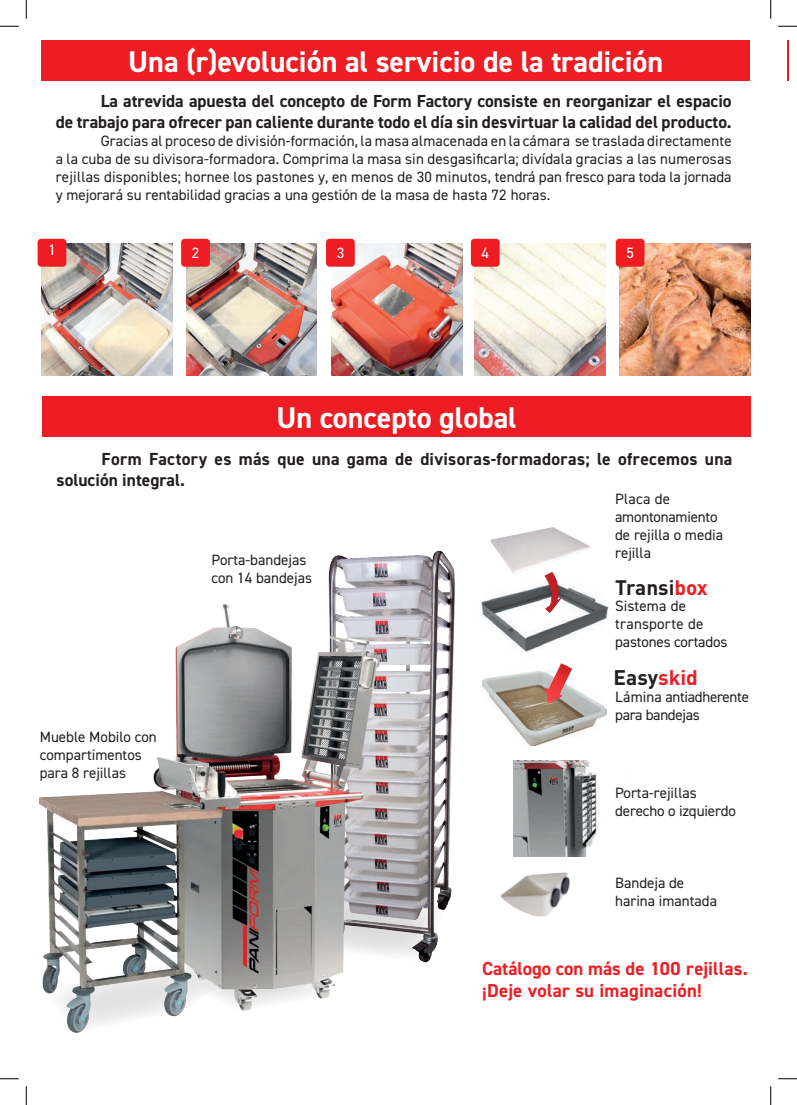
<style>
.page{position:relative;width:797px;height:1105px;background:#fff}
.page>*{position:absolute;margin:0;border:0;box-sizing:border-box;transform-origin:0 0}
.t1{font:700 30px "DIN2014";color:#fff}
.t2{font:700 20.88px "DIN";color:#231f20}
.t3{font:700 20.75px "DIN";color:#231f20}
.t4{font:700 18.75px/22.5px "DIN2014";letter-spacing:.01em;color:#ee1d23}
.t5{font:700 17.5px/21px "DIN2014";color:#231f20;text-align:right}
.t6{font:15px/18px "DIN2014";color:#231f20}
.t7{font:15px/18px "DIN2014";letter-spacing:-.02em;color:#231f20}
.t8{font:15px "DIN2014";color:#fff}
.s1{color:#ee1d23}
</style>
<div class="page">
<img style="left:514px;top:761px;width:85px;height:95px">
<hr style="left:786px;top:41px;width:2px;height:40px;background:#ee1d23">
<img style="left:500px;top:585px;width:109px;height:67px">
<div style="left:42px;top:41px;width:708px;height:40px;background:#ee1d23"></div>
<img style="left:42px;top:243px;width:130px;height:133px">
<img style="left:186px;top:243px;width:131px;height:133px">
<img style="left:331px;top:243px;width:131px;height:133px">
<img style="left:475px;top:243px;width:130px;height:133px">
<img style="left:619px;top:243px;width:131px;height:133px">
<div style="left:181px;top:239px;width:29px;height:28px;background:#ee1d23;border-radius:4px"></div>
<div style="left:326px;top:239px;width:29px;height:28px;background:#ee1d23;border-radius:4px"></div>
<div style="left:471px;top:239px;width:28px;height:28px;background:#ee1d23;border-radius:4px"></div>
<div style="left:615px;top:239px;width:29px;height:28px;background:#ee1d23;border-radius:4px"></div>
<img style="left:39px;top:550px;width:461px;height:483px">
<div style="left:42px;top:396px;width:708px;height:40px;background:#ee1d23"></div>
<img style="left:482px;top:527px;width:109px;height:51px">
<img style="left:482px;top:671px;width:124px;height:74px">
<img style="left:498px;top:869px;width:72px;height:53px">
<svg style="left:544px;top:572px;width:17px;height:41px"></svg>
<svg style="left:545px;top:663px;width:27px;height:41px"></svg>
<div style="left:38px;top:239px;width:28px;height:28px;background:#ee1d23;border-radius:4px"></div>
<svg style="left:0;top:25px;width:19px;height:2px"></svg>
<svg style="left:778px;top:25px;width:19px;height:2px"></svg>
<svg style="left:0;top:1078px;width:19px;height:1px"></svg>
<svg style="left:778px;top:1078px;width:19px;height:1px"></svg>
<svg style="left:25px;top:0;width:2px;height:19px"></svg>
<svg style="left:25px;top:1086px;width:2px;height:19px"></svg>
<svg style="left:770px;top:0;width:1px;height:19px"></svg>
<svg style="left:770px;top:1086px;width:1px;height:19px"></svg>
<h1 class="t1" style="left:128px;top:42px;width:536px">Una (r)evolución al servicio de la tradición</h1>
<p class="t5" style="left:56px;top:90px;width:677px">La atrevida apuesta del concepto de Form Factory consiste en reorganizar el espacio<br>de trabajo para ofrecer pan caliente durante todo el día sin desvirtuar la calidad del producto.</p>
<p class="t6" style="left:56px;top:131px;width:677px;text-align:justify;text-indent:45px">Gracias al proceso de división-formación, la masa almacenada en la cámara se traslada directamente a la cuba de su divisora-formadora. Comprima la masa sin desgasificarla; divídala gracias a las numerosas rejillas disponibles; hornee los pastones y, en menos de 30 minutos, tendrá pan fresco para toda la jornada y mejorará su rentabilidad gracias a una gestión de la masa de hasta 72 horas.</p>
<p class="t8" style="left:48px;top:240px;width:9px">1</p>
<p class="t8" style="left:192px;top:243px;width:9px">2</p>
<p class="t8" style="left:337px;top:243px;width:9px">3</p>
<p class="t8" style="left:481px;top:243px;width:9px">4</p>
<p class="t8" style="left:626px;top:243px;width:9px">5</p>
<h1 class="t1" style="left:276px;top:397px;width:242px">Un concepto global</h1>
<p class="t5" style="left:57px;top:448px;width:677px;text-align:left;text-indent:45px">Form Factory es más que una gama de divisoras-formadoras; le ofrecemos una solución integral.</p>
<p class="t6" style="left:211px;top:551px;width:102px">Porta-bandejas con 14 bandejas</p>
<p class="t6" style="left:40px;top:728px;width:118px">Mueble Mobilo con compartimentos para 8 rejillas</p>
<p class="t6" style="left:615px;top:489px;width:109px">Placa de amontonamiento de rejilla o media rejilla</p>
<h3 class="t3" style="left:615px;top:574px;width:94px">Transi<span class="s1">box</span></h3>
<p class="t6" style="left:615px;top:597px;width:114px">Sistema de transporte de pastones cortados</p>
<h2 class="t2" style="left:613px;top:664px;width:86px">Easy<span class="s1">skid</span></h2>
<p class="t7" style="left:615px;top:688px;width:135px">Lámina antiadherente para bandejas</p>
<p class="t6" style="left:615px;top:784px;width:122px">Porta-rejillas derecho o izquierdo</p>
<p class="t6" style="left:615px;top:873px;width:103px">Bandeja de harina imantada</p>
<p class="t4" style="left:482px;top:957px;width:267px">Catálogo con más de 100 rejillas. ¡Deje volar su imaginación!</p>
</div>
